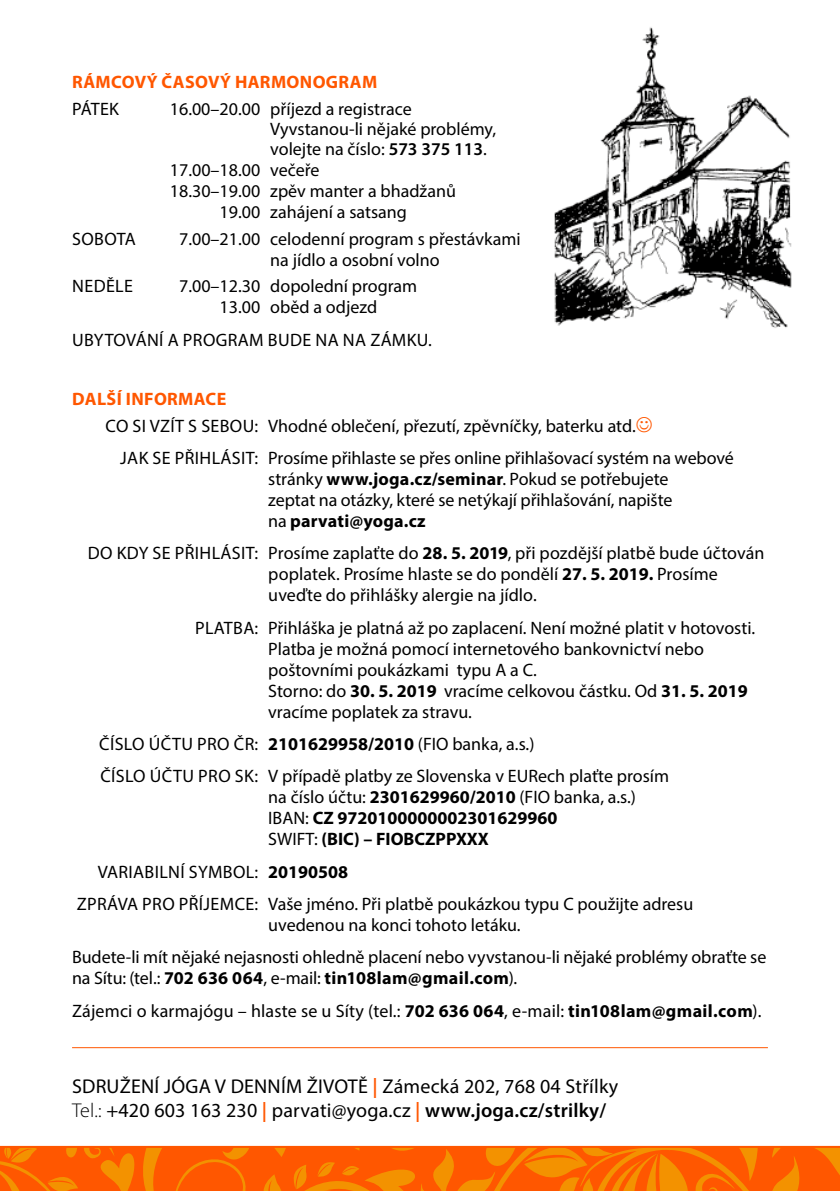
<style>
.page{position:relative;width:840px;height:1191px;background:#fff}
.page>*{position:absolute;margin:0;border:0;box-sizing:border-box;transform-origin:0 0}
.t1{font:20px/24px "Myriad Pro";letter-spacing:.01em;color:#000}
.t2{font:18px/21px "Myriad Pro";color:#000}
.t3{font:18px "Myriad Pro";letter-spacing:.02em;color:#000}
.t4{font:700 18px "Myriad Pro";letter-spacing:.02em;color:#ff5700}
.s1{font-weight:600}
.s2{font-weight:700}
.s3{font-weight:600;color:#ff5700}
.s4{font-weight:300}
</style>
<div class="page">
<img style="left:554px;top:27px;width:238px;height:301px">
<hr style="left:72px;top:1047px;width:695px;height:1px;background:#ff5700">
<svg style="left:0;top:1147px;width:839px;height:44px;background:#fb6800"></svg>
<hr style="left:0;top:1145px;width:839px;height:2px;background:#ff5700">
<p class="t4" style="left:72px;top:71px;width:306px">RÁMCOVÝ ČASOVÝ HARMONOGRAM</p>
<p class="t2" style="left:72px;top:98px;width:48px">PÁTEK</p>
<p class="t2" style="left:170px;top:98px;width:243px">16.00–20.00 příjezd a registrace</p>
<p class="t2" style="left:270px;top:119px;width:227px;line-height:20px">Vyvstanou-li nějaké problémy, volejte na číslo: <span class="s1">573 375 113</span>.</p>
<p class="t2" style="left:170px;top:159px;width:151px">17.00–18.00 večeře</p>
<p class="t2" style="left:170px;top:180px;width:287px">18.30–19.00 zpěv manter a bhadžanů</p>
<p class="t2" style="left:219px;top:201px;width:189px">19.00 zahájení a satsang</p>
<p class="t2" style="left:72px;top:228px;width:65px">SOBOTA</p>
<p class="t2" style="left:179px;top:228px;width:343px;text-align:center">7.00–21.00 celodenní program s přestávkami na jídlo a osobní volno</p>
<p class="t2" style="left:72px;top:276px;width:62px">NEDĚLE</p>
<p class="t2" style="left:179px;top:276px;width:239px">7.00–12.30 dopolední program</p>
<p class="t2" style="left:219px;top:297px;width:159px">13.00 oběd a odjezd</p>
<p class="t3" style="left:72px;top:329px;width:361px">UBYTOVÁNÍ A PROGRAM BUDE NA NA ZÁMKU.</p>
<p class="t4" style="left:72px;top:387px;width:155px">DALŠÍ INFORMACE</p>
<p class="t2" style="left:106px;top:415px;width:531px">CO SI VZÍT S SEBOU: Vhodné oblečení, přezutí, zpěvníčky, baterku atd.</p>
<p class="t2" style="left:268px;top:447px;width:467px;text-indent:-148px">JAK SE PŘIHLÁSIT: Prosíme přihlaste se přes online přihlašovací systém na webové stránky <span class="s2">www.joga.cz/seminar</span>. Pokud se potřebujete<br>zeptat na otázky, které se netýkají přihlašování, napište<br>na <span class="s2">parvati@yoga.cz</span></p>
<p class="t2" style="left:268px;top:542px;width:497px;text-indent:-180px">DO KDY SE PŘIHLÁSIT: Prosíme zaplaťte do <span class="s2">28. 5. 2019</span>, při pozdější platbě bude účtován poplatek. Prosíme hlaste se do pondělí <span class="s2">27. 5. 2019.</span> Prosíme uveďte do přihlášky alergie na jídlo.</p>
<p class="t2" style="left:195px;top:617px;width:561px">PLATBA: Přihláška je platná až po zaplacení. Není možné platit v hotovosti.</p>
<p class="t2" style="left:268px;top:638px;width:481px">Platba je možná pomocí internetového bankovnictví nebo poštovními poukázkami typu A a C.<br>Storno: do <span class="s2">30. 5. 2019</span> vracíme celkovou částku. Od <span class="s2">31. 5. 2019 </span>vracíme poplatek za stravu.</p>
<p class="t3" style="left:99px;top:733px;width:436px">ČÍSLO ÚČTU PRO ČR: <span class="s2">2101629958/2010</span> (FIO banka, a.s.)</p>
<p class="t2" style="left:268px;top:765px;width:402px;text-indent:-168px">ČÍSLO ÚČTU PRO SK: V případě platby ze Slovenska v EURech plaťte prosím na číslo účtu: <span class="s2">2301629960/2010</span> (FIO banka, a.s.)<br>IBAN: <span class="s2">CZ 9720100000002301629960<br></span>SWIFT: <span class="s2">(BIC) – FIOBCZPPXXX</span></p>
<p class="t3" style="left:98px;top:860px;width:252px">VARIABILNÍ SYMBOL: <span class="s2">20190508</span></p>
<p class="t2" style="left:268px;top:893px;width:426px;text-indent:-191px">ZPRÁVA PRO PŘÍJEMCE: Vaše jméno. Při platbě poukázkou typu C použijte adresu uvedenou na konci tohoto letáku.</p>
<p class="t2" style="left:72px;top:946px;width:695px">Budete-li mít nějaké nejasnosti ohledně placení nebo vyvstanou-li nějaké problémy obraťte se na Sítu: (tel.: <span class="s2">702 636 064</span>, e-mail: <span class="s2">tin108lam@gmail.com</span>).</p>
<p class="t2" style="left:72px;top:1000px;width:690px">Zájemci o karmajógu – hlaste se u Síty (tel.: <span class="s2">702 636 064</span>, e-mail: <span class="s2">tin108lam@gmail.com</span>).</p>
<p class="t1" style="left:72px;top:1073px;width:547px">SDRUŽENÍ JÓGA V DENNÍM ŽIVOTĚ <span class="s3">|</span> Zámecká 202, 768 04 Střílky<br><span class="s4">Tel.:</span> +420 603 163 230 <span class="s3">|</span> parvati@yoga.cz <span class="s3">|</span> <span class="s1">www.joga.cz/strilky/</span></p>
</div>
